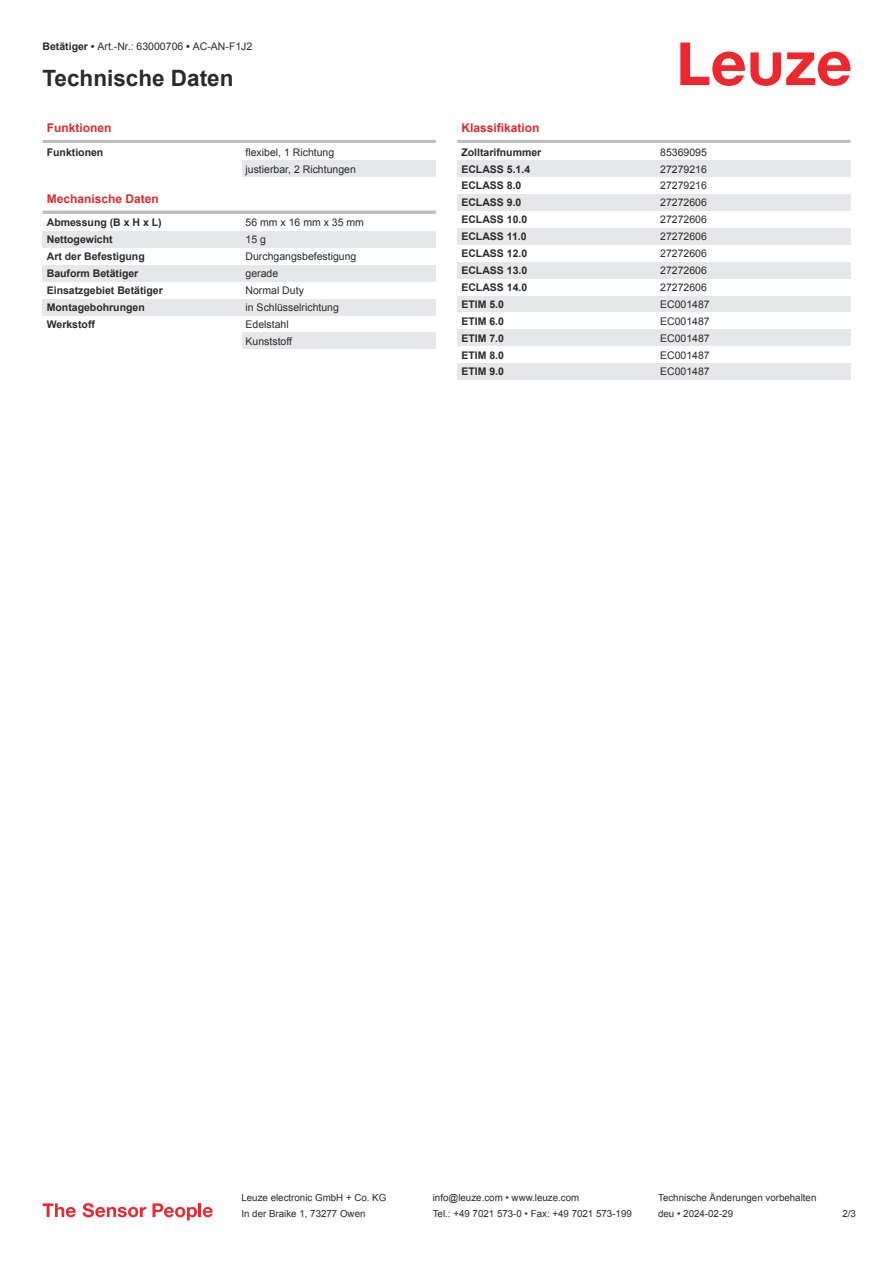
<style>
.page{position:relative;width:893px;height:1263px;background:#fff}
.page>*{position:absolute;margin:0;border:0;box-sizing:border-box;transform-origin:0 0}
.t1{font:700 22.5px "Arial";color:#2b292a}
.t2{font:700 12px "Arial";color:#db2a30}
.t3{font:10.5px/17px "Arial";color:#2b292a}
.t4{font:700 10.5px "Arial";color:#2b292a}
.t5{font:9.75px "Arial";color:#2b292a}
.s1{font-weight:700}
</style>
<div class="page">
<svg style="left:680px;top:43px;width:170px;height:43px"></svg>
<hr style="left:43px;top:140px;width:393px;height:3px;background:#bdbfc1">
<div style="left:242px;top:160px;width:194px;height:17px;background:#e6e7e9"></div>
<hr style="left:43px;top:211px;width:393px;height:3px;background:#bdbfc1">
<div style="left:43px;top:231px;width:199px;height:17px;background:#e6e7e9"></div>
<div style="left:242px;top:231px;width:194px;height:17px;background:#e6e7e9"></div>
<div style="left:43px;top:265px;width:199px;height:17px;background:#e6e7e9"></div>
<div style="left:242px;top:265px;width:194px;height:17px;background:#e6e7e9"></div>
<div style="left:43px;top:299px;width:199px;height:17px;background:#e6e7e9"></div>
<div style="left:242px;top:299px;width:194px;height:17px;background:#e6e7e9"></div>
<div style="left:242px;top:332px;width:194px;height:17px;background:#e6e7e9"></div>
<hr style="left:457px;top:140px;width:393px;height:3px;background:#bdbfc1">
<div style="left:457px;top:160px;width:200px;height:17px;background:#e6e7e9"></div>
<div style="left:657px;top:160px;width:193px;height:17px;background:#e6e7e9"></div>
<div style="left:457px;top:194px;width:200px;height:17px;background:#e6e7e9"></div>
<div style="left:657px;top:194px;width:193px;height:17px;background:#e6e7e9"></div>
<div style="left:457px;top:228px;width:200px;height:17px;background:#e6e7e9"></div>
<div style="left:657px;top:228px;width:193px;height:17px;background:#e6e7e9"></div>
<div style="left:457px;top:262px;width:200px;height:17px;background:#e6e7e9"></div>
<div style="left:657px;top:262px;width:193px;height:17px;background:#e6e7e9"></div>
<div style="left:457px;top:296px;width:200px;height:16px;background:#e6e7e9"></div>
<div style="left:657px;top:296px;width:193px;height:16px;background:#e6e7e9"></div>
<div style="left:457px;top:329px;width:200px;height:17px;background:#e6e7e9"></div>
<div style="left:657px;top:329px;width:193px;height:17px;background:#e6e7e9"></div>
<div style="left:457px;top:363px;width:200px;height:17px;background:#e6e7e9"></div>
<div style="left:657px;top:363px;width:193px;height:17px;background:#e6e7e9"></div>
<svg style="left:43px;top:1203px;width:33px;height:14px"></svg>
<svg style="left:83px;top:1203px;width:63px;height:14px"></svg>
<svg style="left:153px;top:1203px;width:44px;height:17px"></svg>
<hr style="left:198px;top:1203px;width:3px;height:14px;background:#ed272d">
<svg style="left:203px;top:1207px;width:10px;height:10px"></svg>
<p class="t3" style="left:43px;top:39px;width:211px"><span class="s1">Betätiger •</span> Art.-Nr.: 63000706 <span class="s1">•</span> AC-AN-F1J2</p>
<h1 class="t1" style="left:43px;top:70px;width:192px">Technische Daten</h1>
<p class="t2" style="left:47px;top:123px;width:66px">Funktionen</p>
<p class="t4" style="left:47px;top:148px;width:58px">Funktionen</p>
<p class="t3" style="left:246px;top:144px;width:112px">flexibel, 1 Richtung justierbar, 2 Richtungen</p>
<p class="t2" style="left:47px;top:194px;width:114px">Mechanische Daten</p>
<p class="t4" style="left:47px;top:219px;width:116px">Abmessung (B x H x L)</p>
<p class="t3" style="left:246px;top:215px;width:120px">56 mm x 16 mm x 35 mm</p>
<p class="t4" style="left:47px;top:236px;width:67px">Nettogewicht</p>
<p class="t3" style="left:246px;top:232px;width:22px">15 g</p>
<p class="t4" style="left:47px;top:252px;width:100px">Art der Befestigung</p>
<p class="t3" style="left:246px;top:249px;width:112px">Durchgangsbefestigung</p>
<p class="t4" style="left:47px;top:269px;width:93px">Bauform Betätiger</p>
<p class="t3" style="left:246px;top:266px;width:34px">gerade</p>
<p class="t4" style="left:47px;top:286px;width:118px">Einsatzgebiet Betätiger</p>
<p class="t3" style="left:246px;top:283px;width:60px">Normal Duty</p>
<p class="t4" style="left:47px;top:303px;width:99px">Montagebohrungen</p>
<p class="t3" style="left:246px;top:300px;width:95px">in Schlüsselrichtung</p>
<p class="t4" style="left:47px;top:320px;width:50px">Werkstoff</p>
<p class="t3" style="left:246px;top:317px;width:48px">Edelstahl<br>Kunststoff</p>
<p class="t2" style="left:461px;top:123px;width:80px">Klassifikation</p>
<p class="t4" style="left:461px;top:148px;width:81px">Zolltarifnummer</p>
<p class="t3" style="left:660px;top:144px;width:48px">85369095</p>
<p class="t4" style="left:461px;top:165px;width:70px">ECLASS 5.1.4</p>
<p class="t3" style="left:660px;top:161px;width:48px">27279216</p>
<p class="t4" style="left:461px;top:182px;width:62px">ECLASS 8.0</p>
<p class="t3" style="left:660px;top:178px;width:48px">27279216</p>
<p class="t4" style="left:461px;top:199px;width:62px">ECLASS 9.0</p>
<p class="t3" style="left:660px;top:195px;width:48px">27272606</p>
<p class="t4" style="left:461px;top:216px;width:67px">ECLASS 10.0</p>
<p class="t3" style="left:660px;top:212px;width:48px">27272606</p>
<p class="t4" style="left:461px;top:233px;width:67px">ECLASS 11.0</p>
<p class="t3" style="left:660px;top:229px;width:48px">27272606</p>
<p class="t4" style="left:461px;top:249px;width:67px">ECLASS 12.0</p>
<p class="t3" style="left:660px;top:246px;width:48px">27272606</p>
<p class="t4" style="left:461px;top:266px;width:67px">ECLASS 13.0</p>
<p class="t3" style="left:660px;top:263px;width:48px">27272606</p>
<p class="t4" style="left:461px;top:283px;width:67px">ECLASS 14.0</p>
<p class="t3" style="left:660px;top:280px;width:48px">27272606</p>
<p class="t4" style="left:461px;top:300px;width:44px">ETIM 5.0</p>
<p class="t3" style="left:660px;top:297px;width:51px">EC001487</p>
<p class="t4" style="left:461px;top:317px;width:44px">ETIM 6.0</p>
<p class="t3" style="left:660px;top:313px;width:51px">EC001487</p>
<p class="t4" style="left:461px;top:334px;width:44px">ETIM 7.0</p>
<p class="t3" style="left:660px;top:330px;width:51px">EC001487</p>
<p class="t4" style="left:461px;top:351px;width:44px">ETIM 8.0</p>
<p class="t3" style="left:660px;top:347px;width:51px">EC001487</p>
<p class="t4" style="left:461px;top:368px;width:44px">ETIM 9.0</p>
<p class="t3" style="left:660px;top:364px;width:51px">EC001487</p>
<p class="t5" style="left:241px;top:1194px;width:146px">Leuze electronic GmbH + Co. KG</p>
<p class="t5" style="left:433px;top:1194px;width:148px">info@leuze.com • www.leuze.com</p>
<p class="t5" style="left:658px;top:1194px;width:160px">Technische Änderungen vorbehalten</p>
<p class="t5" style="left:241px;top:1210px;width:126px">In der Braike 1, 73277 Owen</p>
<p class="t5" style="left:433px;top:1210px;width:201px">Tel.: +49 7021 573-0 • Fax: +49 7021 573-199</p>
<p class="t5" style="left:658px;top:1210px;width:76px">deu • 2024-02-29</p>
<p class="t5" style="left:842px;top:1210px;width:15px">2 /3</p>
</div>
